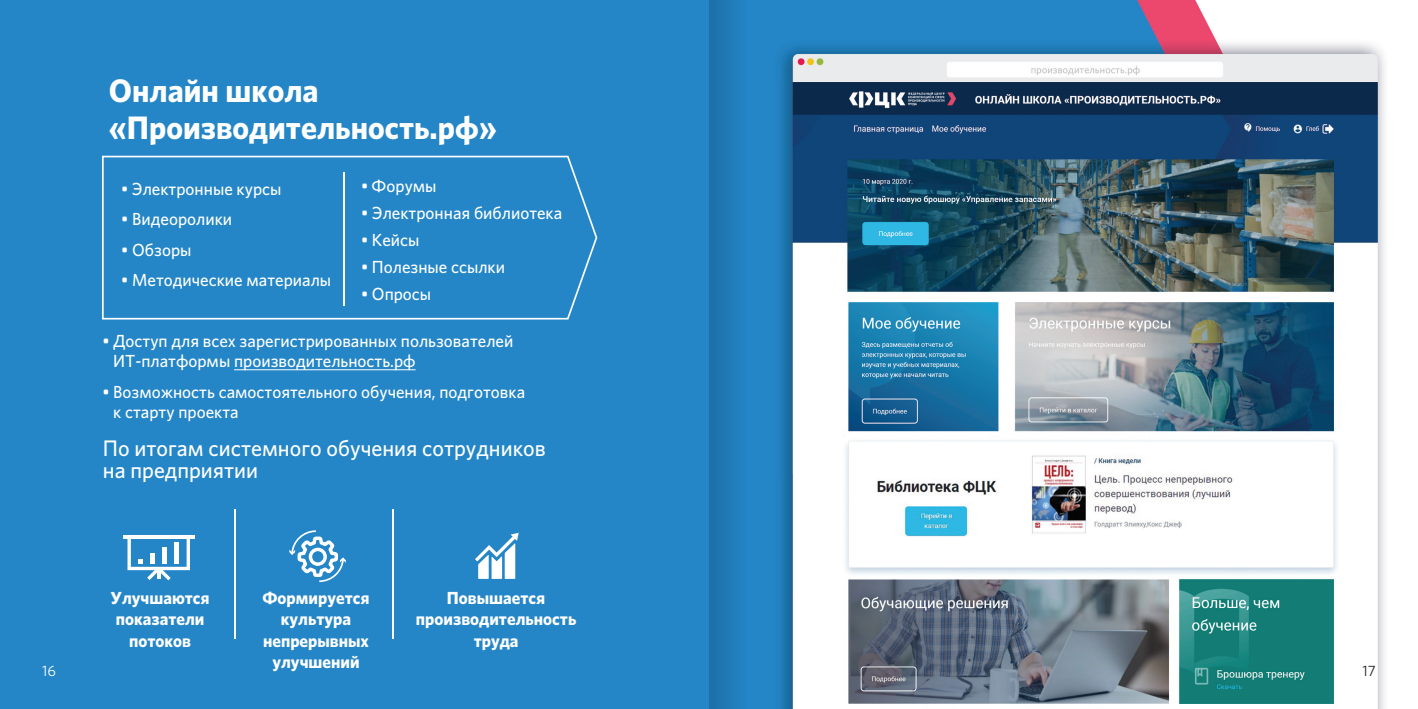
<style>
.page{position:relative;width:1418px;height:709px;background:#fff}
.page>*{position:absolute;margin:0;border:0;box-sizing:border-box;transform-origin:0 0}
.t1{font:700 32.5px/36.2px "Whitney";color:#fff}
.t2{font:500 22.5px/21.2px "Whitney";color:#fff}
.t3{font:500 17.5px/20px "Whitney";color:#fff}
.t4{font:700 17.5px/21.2px "Whitney";color:#fff;text-align:center}
.t5{font:15px "Whitney";color:#fff}
.t6{font:15px "Whitney";color:#231f20}
</style>
<div class="page">
<img style="left:0;top:0;width:1385px;height:709px">
<div style="left:102px;top:156px;width:495px;height:163px;background:#2486c7"></div>
<hr style="left:343px;top:172px;width:2px;height:134px;background:#fff">
<hr style="left:234px;top:509px;width:1px;height:129px;background:#fff">
<hr style="left:392px;top:509px;width:2px;height:129px;background:#fff">
<hr style="left:123px;top:535px;width:71px;height:3px;background:#fff">
<svg style="left:127px;top:538px;width:63px;height:42px"></svg>
<div style="left:150px;top:553px;width:5px;height:10px;background:#fff"></div>
<div style="left:162px;top:547px;width:5px;height:16px;background:#fff"></div>
<hr style="left:174px;top:542px;width:4px;height:21px;background:#fff">
<svg style="left:475px;top:533px;width:43px;height:46px"></svg>
<svg style="left:289px;top:530px;width:57px;height:52px"></svg>
<hr style="left:234px;top:369px;width:181px;height:1px;background:#fff">
<img style="left:709px;top:1px;width:38px;height:707px">
<p class="t5" style="left:42px;top:660px;width:15px">16</p>
<h1 class="t1" style="left:109px;top:72px;width:389px">Онлайн школа «Производительность.рф»</h1>
<p class="t3" style="left:121px;top:178px;width:162px">• Электронные курсы</p>
<p class="t3" style="left:121px;top:209px;width:112px">• Видеоролики</p>
<p class="t3" style="left:121px;top:239px;width:72px">• Обзоры</p>
<p class="t3" style="left:121px;top:270px;width:211px">• Методические материалы</p>
<p class="t3" style="left:361px;top:175px;width:77px">• Форумы</p>
<p class="t3" style="left:361px;top:203px;width:203px">• Электронная библиотека</p>
<p class="t3" style="left:361px;top:230px;width:60px">• Кейсы</p>
<p class="t3" style="left:361px;top:257px;width:146px">• Полезные ссылки</p>
<p class="t3" style="left:361px;top:284px;width:72px">• Опросы</p>
<p class="t3" style="left:113px;top:330px;width:402px;text-indent:-11px">• Доступ для всех зарегистрированных пользователей<br>ИТ-платформы производительность.рф</p>
<p class="t3" style="left:113px;top:381px;width:413px;text-indent:-11px">• Возможность самостоятельного обучения, подготовка к старту проекта</p>
<p class="t2" style="left:103px;top:437px;width:444px">По итогам системного обучения сотрудников на предприятии</p>
<p class="t4" style="left:111px;top:587px;width:101px">Улучшаются показатели потоков</p>
<p class="t4" style="left:262px;top:587px;width:109px">Формируется культура непрерывных улучшений</p>
<p class="t4" style="left:416px;top:587px;width:162px">Повышается производительность труда</p>
<p class="t6" style="left:1362px;top:660px;width:15px">17</p>
</div>
